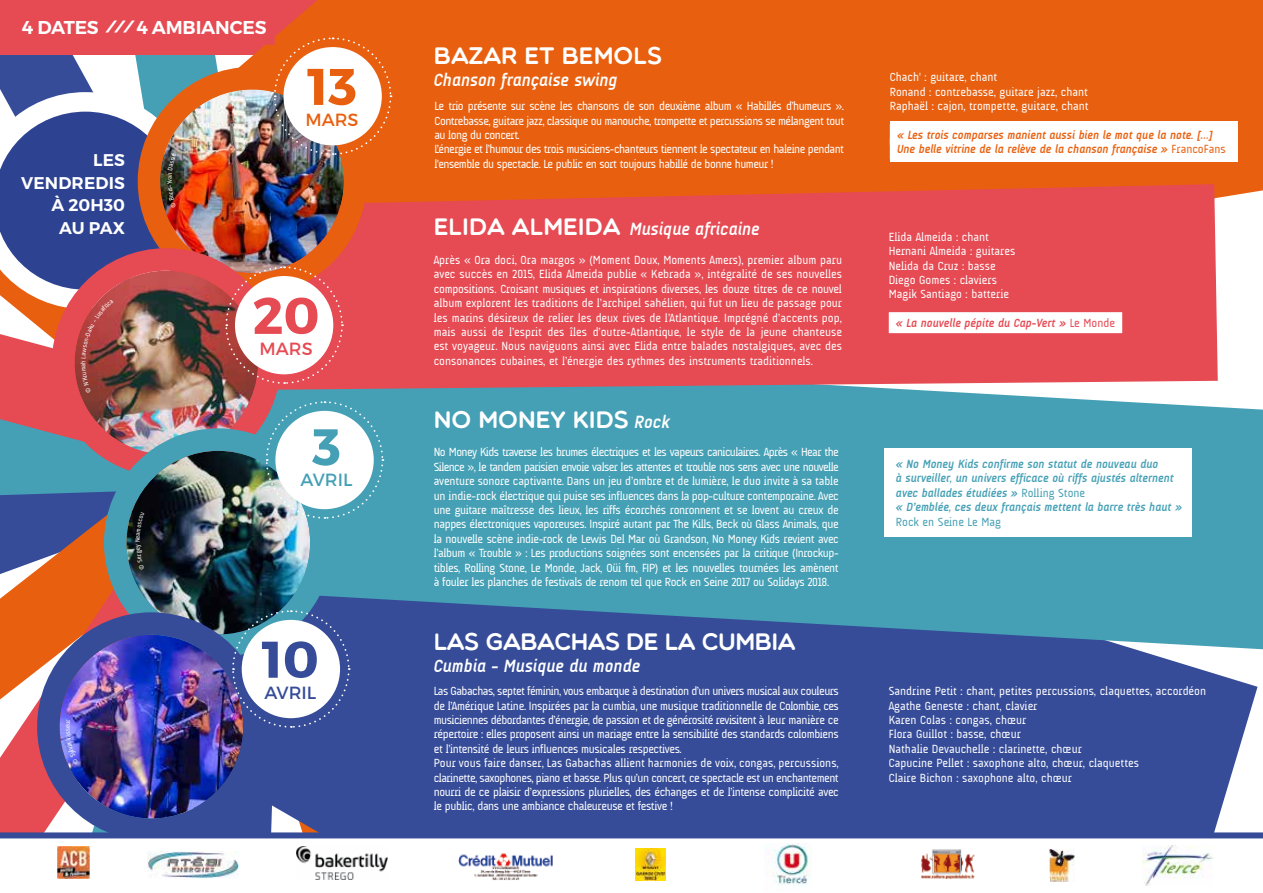
<style>
.page{position:relative;width:1263px;height:893px;background:#fff}
.page>*{position:absolute;margin:0;border:0;box-sizing:border-box;transform-origin:0 0}
.t1{font:700 51.45px "Montserrat";color:#364c98}
.t2{font:700 51.45px "Montserrat";color:#e64a53}
.t3{font:700 51.45px "Montserrat";color:#e8600f}
.t4{font:700 51.45px "Montserrat";color:#45a0b5}
.t5{font:24px "Multicolore";color:#fff}
.t6{font:24px "Multicolore";letter-spacing:-.02em;color:#fff}
.t7{font:600 18.6px "Montserrat";letter-spacing:-.01em;color:#fff}
.t8{font:italic 700 18px "A Udimat";color:#fff}
.t9{font:17.7px "Montserrat";color:#364c98}
.t10{font:17.7px "Montserrat";color:#45a0b5}
.t11{font:17.7px "Montserrat";color:#e64a53}
.t12{font:17.7px "Montserrat";color:#e8600f}
.t13{font:600 16.95px/22.6px "Montserrat";letter-spacing:.01em;color:#fff;text-align:right}
.t14{font:12px/14.4px "A Udimat";letter-spacing:-.03em;color:#fff}
.t15{font:12px/14.4px "A Udimat";color:#fff}
.t16{font:italic 700 12px/14.4px "A Udimat";color:#45a0b5}
.t17{font:italic 700 12px/14.4px "A Udimat";color:#e8600f}
.t18{font:italic 700 12px "A Udimat";color:#e64a53}
.t19{font:12px "A Udimat";color:#45a0b5}
.t20{font:6.6px "A Udimat";color:#fff}
.s1{font-family:"Multicolore";font-weight:400;font-style:normal;font-size:24px}
.s2{font-family:"A Udimat";font-weight:700;font-style:italic;font-size:18px}
.s3{font-weight:400;font-style:normal}
</style>
<div class="page">
<div style="left:0;top:0;width:331px;height:55px;background:#e64a53"></div>
<div style="left:636px;top:649px;width:621px;height:180px;background:#364c98"></div>
<svg style="left:636px;top:391px;width:627px;height:258px;background:#489bb4"></svg>
<div style="left:275px;top:0;width:988px;height:198px;background:#e8600f"></div>
<svg style="left:636px;top:184px;width:582px;height:207px;background:#e45056"></svg>
<div style="left:889px;top:312px;width:233px;height:21px;background:#fff"></div>
<svg style="left:636px;top:829px;width:627px;height:52px"></svg>
<img style="left:1143px;top:845px;width:70px;height:41px">
<img style="left:636px;top:848px;width:29px;height:32px">
<img style="left:764px;top:843px;width:47px;height:42px">
<img style="left:919px;top:848px;width:57px;height:32px">
<img style="left:1049px;top:849px;width:26px;height:33px">
<div style="left:890px;top:121px;width:347px;height:41px;background:#fff"></div>
<div style="left:884px;top:448px;width:308px;height:89px;background:#fff"></div>
<img style="left:0;top:37px;width:636px;height:844px">
<h3 class="t7" style="left:22px;top:16px;width:246px">4 DATES <sup>///</sup> 4 AMBIANCES</h3>
<h3 class="t13" style="left:21px;top:149px;width:106px">LES<br>VENDREDIS<br>À 20H30<br>AU PAX</h3>
<p class="t20" style="left:166px;top:182px;width:4px;rotate:-90deg">v</p>
<h1 class="t3" style="left:307px;top:55px;width:51px">13</h1>
<h3 class="t12" style="left:305px;top:109px;width:55px">MARS</h3>
<h1 class="t2" style="left:253px;top:284px;width:69px">20</h1>
<h3 class="t11" style="left:260px;top:338px;width:55px">MARS</h3>
<p class="t20" style="left:134px;top:542px;width:5px;rotate:-90deg">N</p>
<h1 class="t4" style="left:312px;top:415px;width:30px">3</h1>
<h3 class="t10" style="left:301px;top:469px;width:53px">AVRIL</h3>
<h1 class="t1" style="left:262px;top:628px;width:59px">10</h1>
<h3 class="t9" style="left:264px;top:682px;width:53px">AVRIL</h3>
<h2 class="t5" style="left:434px;top:41px;width:230px">BAZAR ET BEMOLS</h2>
<h3 class="t8" style="left:434px;top:69px;width:185px">Chanson française swing</h3>
<p class="t14" style="left:434px;top:99px;width:411px">Le trio présente sur scène les chansons de son deuxième album « Habillés d’humeurs ».<br>Contrebasse, guitare jazz, classique ou manouche, trompette et percussions se mélangent tout au long du concert.<br>L’énergie et l’humour des trois musiciens-chanteurs tiennent le spectateur en haleine pendant l'ensemble du spectacle. Le public en sort toujours habillé de bonne humeur !</p>
<h3 class="t8" style="left:434px;top:219px;width:327px"><span class="s1">ELIDA ALMEIDA</span> Musique africaine</h3>
<p class="t14" style="left:434px;top:253px;width:410px;text-align:justify">Après « Ora doci, Ora margos » (Moment Doux, Moments Amers), premier album paru avec succès en 2015, Elida Almeida publie « Kebrada », intégralité de ses nouvelles compositions. Croisant musiques et inspirations diverses, les douze titres de ce nouvel album explorent les traditions de l’archipel sahélien, qui fut un lieu de passage pour les marins désireux de relier les deux rives de l’Atlantique. Imprégné d’accents pop, mais aussi de l’esprit des îles d’outre-Atlantique, le style de la jeune chanteuse est voyageur. Nous naviguons ainsi avec Elida entre balades nostalgiques, avec des consonances cubaines, et l’énergie des rythmes des instruments traditionnels.</p>
<h2 class="t5" style="left:434px;top:405px;width:237px">NO MONEY KIDS <span class="s2">Rock</span></h2>
<p class="t14" style="left:434px;top:445px;width:407px;text-align:justify">No Money Kids traverse les brumes électriques et les vapeurs caniculaires. Après « Hear the Silence », le tandem parisien envoie valser les attentes et trouble nos sens avec une nouvelle aventure sonore captivante. Dans un jeu d’ombre et de lumière, le duo invite à sa table un indie-rock électrique qui puise ses influences dans la pop-culture contemporaine. Avec une guitare maîtresse des lieux, les riffs écorchés ronronnent et se lovent au creux de nappes électroniques vaporeuses. Inspiré autant par The Kills, Beck où Glass Animals, que la nouvelle scène indie-rock de Lewis Del Mar où Grandson, No Money Kids revient avec l’album « Trouble » : Les productions soignées sont encensées par la critique (Inrockup&shy;tibles, Rolling Stone, Le Monde, Jack, Oüi fm, FIP) et les nouvelles tournées les amènent à fouler les planches de festivals de renom tel que Rock en Seine 2017 ou Solidays 2018.</p>
<h2 class="t6" style="left:434px;top:627px;width:363px">LAS GABACHAS DE LA CUMBIA</h2>
<h3 class="t8" style="left:434px;top:655px;width:208px">Cumbia - Musique du monde</h3>
<p class="t14" style="left:434px;top:684px;width:407px">Las Gabachas, septet féminin, vous embarque à destination d’un univers musical aux couleurs de l’Amérique Latine. Inspirées par la cumbia, une musique traditionnelle de Colombie, ces musiciennes débordantes d’énergie, de passion et de générosité revisitent à leur manière ce répertoire : elles proposent ainsi un mariage entre la sensibilité des standards colombiens et l’intensité de leurs influences musicales respectives.<br>Pour vous faire danser, Las Gabachas allient harmonies de voix, congas, percussions, clarinette, saxophones, piano et basse. Plus qu’un concert, ce spectacle est un enchantement nourri de ce plaisir d’expressions plurielles, des échanges et de l’intense complicité avec le public, dans une ambiance chaleureuse et festive !</p>
<p class="t15" style="left:890px;top:70px;width:200px">Chach' : guitare, chant<br>Ronand : contrebasse, guitare jazz, chant<br>Raphaël : cajon, trompette, guitare, chant</p>
<p class="t17" style="left:897px;top:127px;width:330px">« Les trois comparses manient aussi bien le mot que la note. […]<br>Une belle vitrine de la relève de la chanson française » <span class="s3">FrancoFans</span></p>
<p class="t15" style="left:889px;top:229px;width:128px">Elida Almeida : chant<br>Hernani Almeida : guitares<br>Nelida da Cruz : basse<br>Diego Gomes : claviers<br>Magik Santiago : batterie</p>
<p class="t18" style="left:896px;top:316px;width:221px">« La nouvelle pépite du Cap-Vert » <span class="s3">Le Monde</span></p>
<p class="t16" style="left:896px;top:457px;width:288px">« No Money Kids confirme son statut de nouveau duo<br>à surveiller, un univers efficace où riffs ajustés alternent avec ballades étudiées » <span class="s3">Rolling Stone<br></span>« D’emblée, ces deux français mettent la barre très haut »</p>
<p class="t19" style="left:896px;top:515px;width:106px">Rock en Seine Le Mag</p>
<p class="t15" style="left:889px;top:684px;width:319px">Sandrine Petit : chant, petites percussions, claquettes, accordéon Agathe Geneste : chant, clavier<br>Karen Colas : congas, chœur<br>Flora Guillot : basse, chœur<br>Nathalie Devauchelle : clarinette, chœur<br>Capucine Pellet : saxophone alto, chœur, claquettes<br>Claire Bichon : saxophone alto, chœur</p>
</div>
